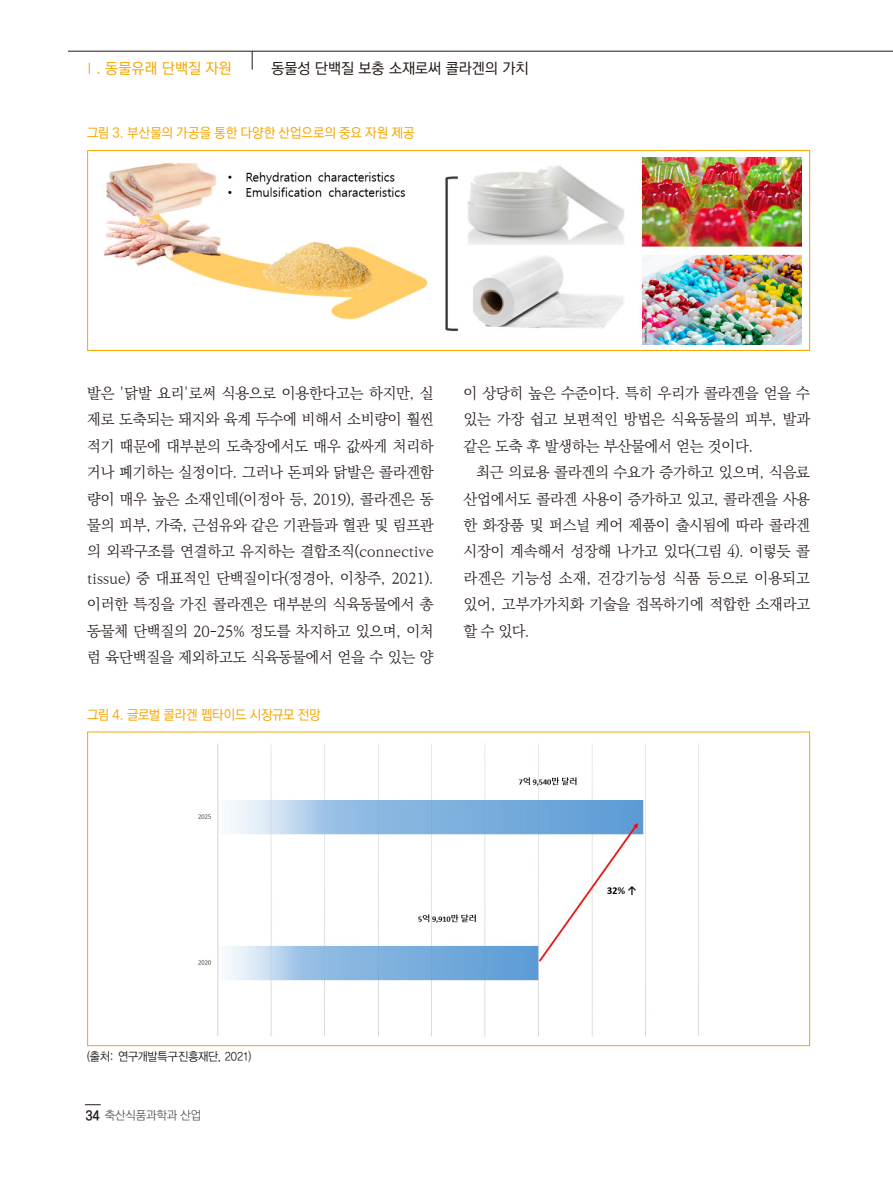
<style>
.page{position:relative;width:893px;height:1191px;background:#fff}
.page>*{position:absolute;margin:0;border:0;box-sizing:border-box;transform-origin:0 0}
.t1{font:300 15px/26.4px "Ko Pub World Batang";letter-spacing:-.01em;color:#231916;text-align:justify}
.t2{font:500 15px "Ko Pub World Dotum";color:#231916}
.t3{font:500 15px "Ko Pub World Dotum";color:#f6a600}
.t4{font:500 13.5px "Ko Pub World Dotum";letter-spacing:.005em;color:#f6a600}
.t5{font:500 13.5px "Ko Pub World Dotum";letter-spacing:-.015em;color:#f6a600}
.t6{font:700 13.5px "Ko Pub World Dotum";color:#231916;scale:.91 1}
.t7{font:12px "YDVYGO32";letter-spacing:-.015em;color:#231916;scale:.92 1}
.t8{font:300 12px "Ko Pub World Dotum";letter-spacing:-.01em;color:#4d4a4a}
</style>
<div class="page">
<hr style="left:68px;top:51px;width:825px;height:1px;background:#231916">
<svg style="left:252px;top:51px;width:1px;height:19px"></svg>
<svg style="left:85px;top:1104px;width:16px;height:1px"></svg>
<img style="left:104px;top:157px;width:698px;height:187px">
<div style="left:87px;top:150px;width:723px;height:201px;border:1px solid #f6a600"></div>
<img style="left:198px;top:744px;width:501px;height:293px">
<p class="t3" style="left:83px;top:57px;width:150px">Ⅰ. 동물유래 단백질 자원</p>
<p class="t2" style="left:271px;top:57px;width:259px">동물성 단백질 보충 소재로써 콜라겐의 가치</p>
<p class="t4" style="left:87px;top:124px;width:329px">그림 3. 부산물의 가공을 통한 다양한 산업으로의 중요 자원 제공</p>
<p class="t1" style="left:87px;top:380px;width:348px">발은 '닭발 요리'로써 식용으로 이용한다고는 하지만, 실 제로 도축되는 돼지와 육계 두수에 비해서 소비량이 훨씬 적기 때문에 대부분의 도축장에서도 매우 값싸게 처리하 거나 폐기하는 실정이다. 그러나 돈피와 닭발은 콜라겐함 량이 매우 높은 소재인데(이정아 등, 2019), 콜라겐은 동 물의 피부, 가죽, 근섬유와 같은 기관들과 혈관 및 림프관 의 외곽구조를 연결하고 유지하는 결합조직(connective tissue) 중 대표적인 단백질이다(정경아, 이창주, 2021). 이러한 특징을 가진 콜라겐은 대부분의 식육동물에서 총 동물체 단백질의 20-25% 정도를 차지하고 있으며, 이처 럼 육단백질을 제외하고도 식육동물에서 얻을 수 있는 양</p>
<p class="t1" style="left:463px;top:380px;width:348px">이 상당히 높은 수준이다. 특히 우리가 콜라겐을 얻을 수 있는 가장 쉽고 보편적인 방법은 식육동물의 피부, 발과 같은 도축 후 발생하는 부산물에서 얻는 것이다.</p>
<p class="t1" style="left:463px;top:459px;width:348px;text-indent:13px">최근 의료용 콜라겐의 수요가 증가하고 있으며, 식음료 산업에서도 콜라겐 사용이 증가하고 있고, 콜라겐을 사용 한 화장품 및 퍼스널 케어 제품이 출시됨에 따라 콜라겐 시장이 계속해서 성장해 나가고 있다(그림 4). 이렇듯 콜 라겐은 기능성 소재, 건강기능성 식품 등으로 이용되고 있어, 고부가가치화 기술을 접목하기에 적합한 소재라고 할 수 있다.</p>
<p class="t5" style="left:87px;top:705px;width:235px">그림 4. 글로벌 콜라겐 펩타이드 시장규모 전망</p>
<p class="t7" style="left:87px;top:1048px;width:180px">(출처: 연구개발특구진흥재단, 2021)</p>
<p class="t6" style="left:86px;top:1105px;width:17px">34</p>
<p class="t8" style="left:105px;top:1106px;width:98px">축산식품과학과 산업</p>
</div>
